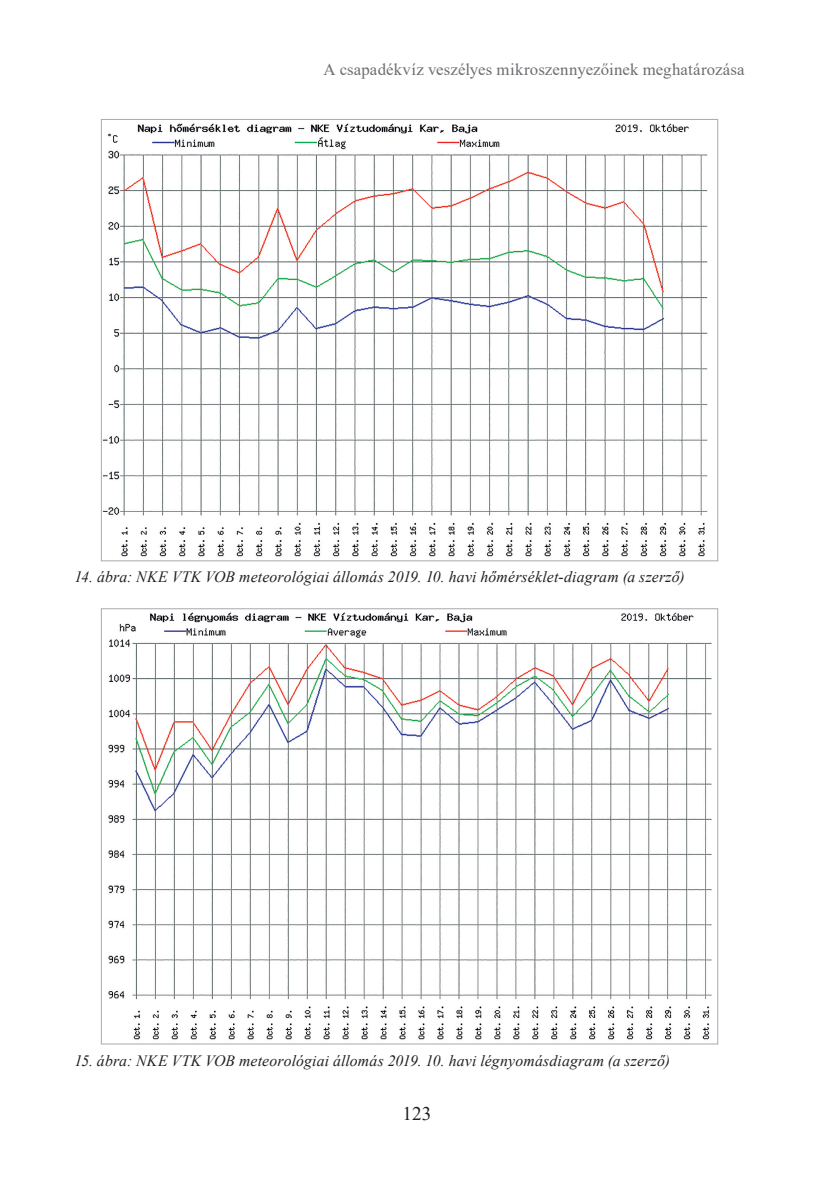
<style>
.page{position:relative;width:834px;height:1181px;background:#fff}
.page>*{position:absolute;margin:0;border:0;box-sizing:border-box;transform-origin:0 0}
.t1{font:19.25px "Times New Roman";color:#231f20}
.t2{font:16.8px "Times New Roman";letter-spacing:.005em;color:#6c6d70}
.Figure_Number___Titl{font:italic 15.75px "Times New Roman";letter-spacing:.01em;color:#231f20}
</style>
<div class="page">
<img style="left:103px;top:123px;width:605px;height:434px">
<img style="left:108px;top:612px;width:604px;height:428px">
<p class="t2" style="left:323px;top:58px;width:422px">A csapadékvíz veszélyes mikroszennyezőinek meghatározása</p>
<p class="Figure_Number___Titl" style="left:74px;top:566px;width:611px">14. ábra: NKE VTK VOB meteorológiai állomás 2019. 10. havi hőmérséklet-diagram (a szerző)</p>
<p class="Figure_Number___Titl" style="left:74px;top:1049px;width:597px">15. ábra: NKE VTK VOB meteorológiai állomás 2019. 10. havi légnyomásdiagram (a szerző)</p>
<p class="t1" style="left:402px;top:1100px;width:30px">123</p>
</div>
